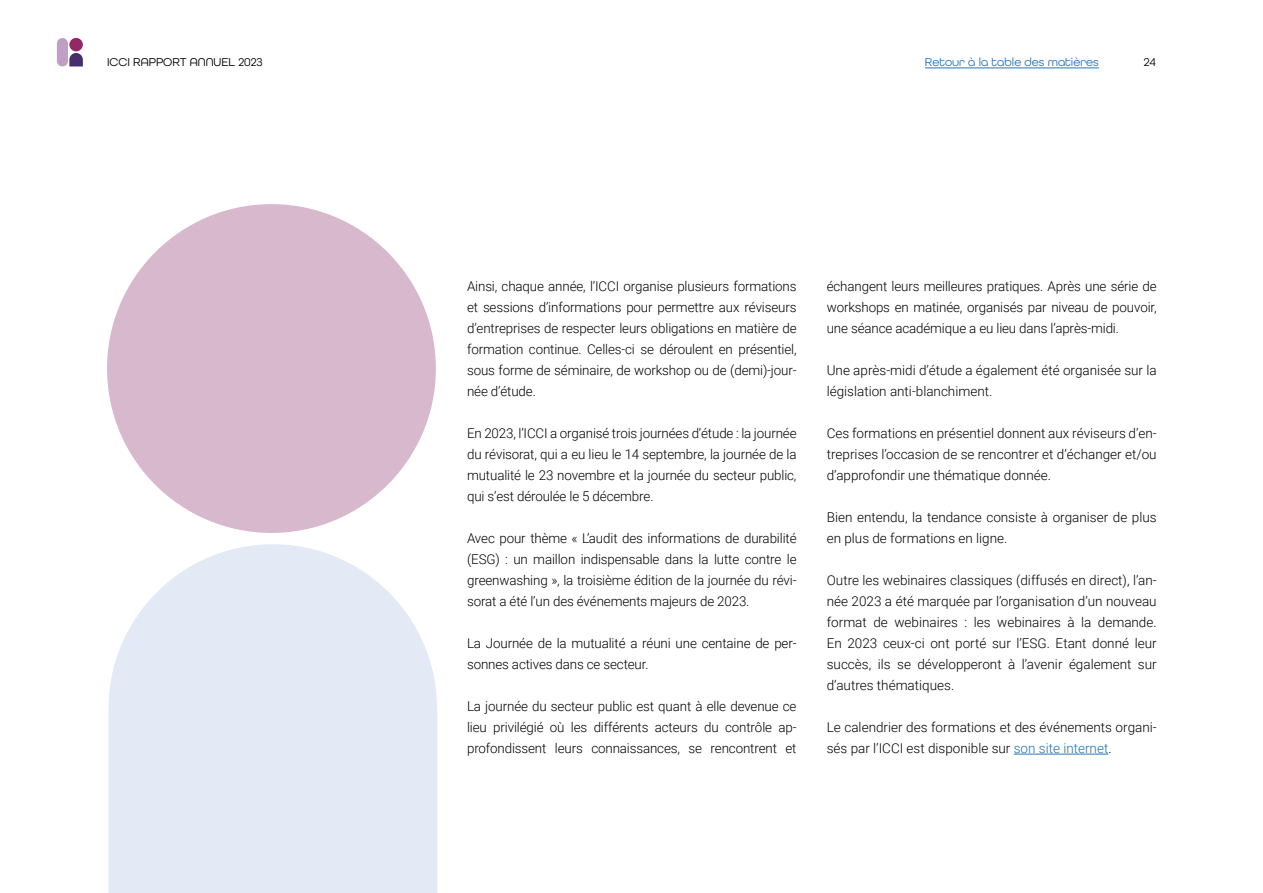
<style>
.page{position:relative;width:1263px;height:893px;background:#fff}
.page>*{position:absolute;margin:0;border:0;box-sizing:border-box;transform-origin:0 0}
.t1{font:300 13.5px/21px "Roboto";color:#000;text-align:justify}
.t2{font:12px "All Round Gothic";color:#1d71b8}
.t3{font:12px "All Round Gothic";color:#000}
.s1{color:#1d71b8}
</style>
<div class="page">
<div style="left:57px;top:38px;width:11px;height:28px;background:#bf9fc3;border-radius:6px"></div>
<div style="left:69px;top:38px;width:14px;height:13px;background:#932865;border-radius:50%"></div>
<svg style="left:69px;top:53px;width:14px;height:13px"></svg>
<hr style="left:925px;top:68px;width:174px;height:1px;background:#2e74b5">
<hr style="left:1014px;top:754px;width:94px;height:1px;background:#2e74b5">
<svg style="left:108px;top:544px;width:329px;height:349px;background:#e6ebf6"></svg>
<div style="left:107px;top:204px;width:329px;height:329px;background:#d7b8cc;border-radius:164px"></div>
<p class="t3" style="left:107px;top:55px;width:157px">ICCI RAPPORT ANNUEL 2023</p>
<p class="t2" style="left:925px;top:55px;width:175px">Retour à la table des matières</p>
<p class="t3" style="left:1144px;top:55px;width:14px">24</p>
<p class="t1" style="left:467px;top:275px;width:331px">Ainsi, chaque année, l’ICCI organise plusieurs formations et sessions d’informations pour permettre aux réviseurs d’entreprises de respecter leurs obligations en matière de formation continue. Celles-ci se déroulent en présentiel, sous forme de séminaire, de workshop ou de (demi)-jour&shy;née d’étude.</p>
<p class="t1" style="left:467px;top:422px;width:331px">En 2023, l’ICCI a organisé trois journées d’étude : la journée du révisorat, qui a eu lieu le 14 septembre, la journée de la mutualité le 23 novembre et la journée du secteur public, qui s’est déroulée le 5 décembre.</p>
<p class="t1" style="left:467px;top:527px;width:331px">Avec pour thème « L’audit des informations de durabilité (ESG) : un maillon indispensable dans la lutte contre le greenwashing », la troisième édition de la journée du révi&shy;sorat a été l’un des événements majeurs de 2023.</p>
<p class="t1" style="left:467px;top:632px;width:331px">La Journée de la mutualité a réuni une centaine de per&shy;sonnes actives dans ce secteur.</p>
<p class="t1" style="left:467px;top:695px;width:331px">La journée du secteur public est quant à elle devenue ce lieu privilégié où les différents acteurs du contrôle ap&shy;profondissent leurs connaissances, se rencontrent et</p>
<p class="t1" style="left:827px;top:275px;width:331px">échangent leurs meilleures pratiques. Après une série de workshops en matinée, organisés par niveau de pouvoir, une séance académique a eu lieu dans l’après-midi.</p>
<p class="t1" style="left:827px;top:359px;width:331px">Une après-midi d’étude a également été organisée sur la législation anti-blanchiment.</p>
<p class="t1" style="left:827px;top:422px;width:331px">Ces formations en présentiel donnent aux réviseurs d’en&shy;treprises l’occasion de se rencontrer et d’échanger et/ou d’approfondir une thématique donnée.</p>
<p class="t1" style="left:827px;top:506px;width:331px">Bien entendu, la tendance consiste à organiser de plus en plus de formations en ligne.</p>
<p class="t1" style="left:827px;top:569px;width:331px">Outre les webinaires classiques (diffusés en direct), l’an&shy;née 2023 a été marquée par l’organisation d’un nouveau format de webinaires : les webinaires à la demande.<br>En 2023 ceux-ci ont porté sur l’ESG. Etant donné leur succès, ils se développeront à l’avenir également sur d’autres thématiques.</p>
<p class="t1" style="left:827px;top:716px;width:331px">Le calendrier des formations et des événements organi&shy;sés par l’ICCI est disponible sur <span class="s1">son site internet</span>.</p>
</div>
